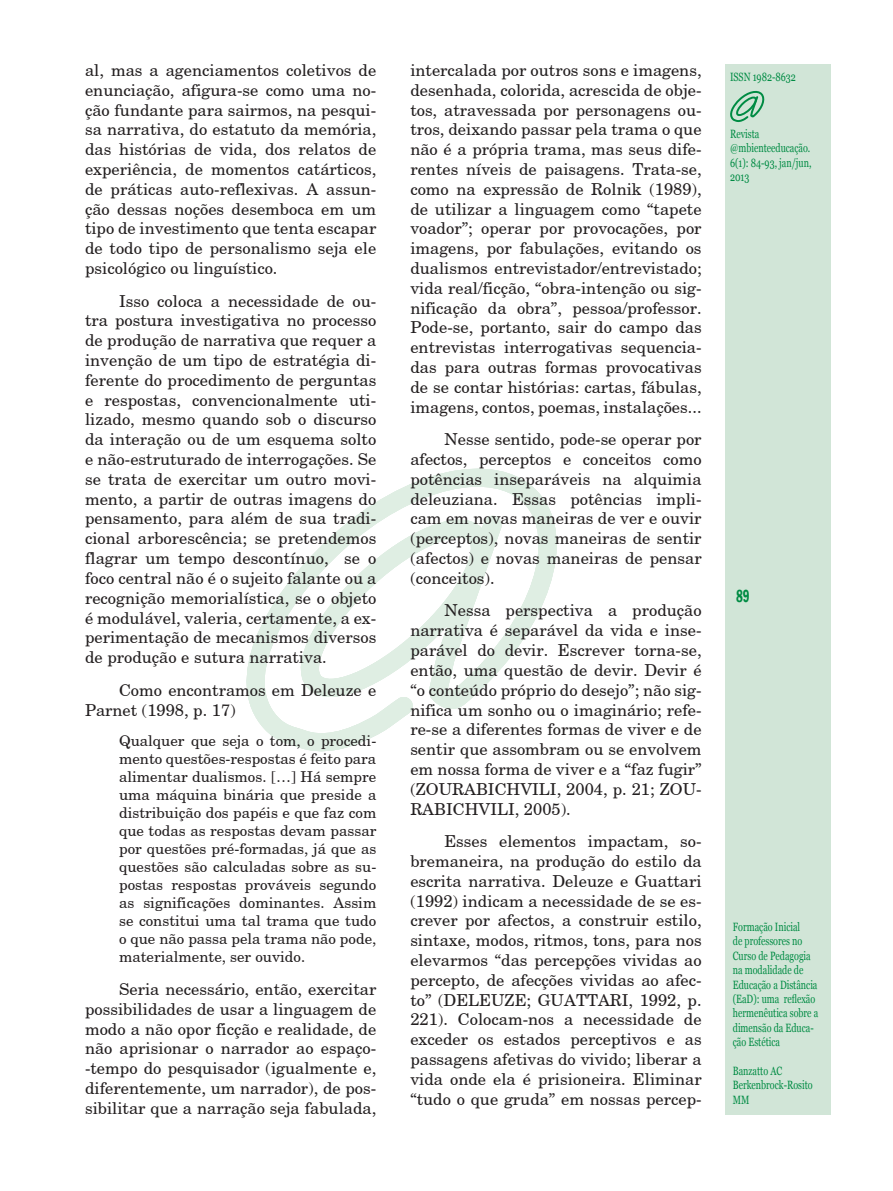
<style>
.page{position:relative;width:893px;height:1191px;background:#fff}
.page>*{position:absolute;margin:0;border:0;box-sizing:border-box;transform-origin:0 0}
.t1{font:600 condensed 18px "Franklin Gothic";color:#008b43;scale:.75 1}
.texto_miolo_01{font:16.5px/19.8px "New Century Schoolbook";color:#231f20;text-align:justify}
.recuo_de_texto_miolo{font:15px/18px "New Century Schoolbook";color:#231f20;text-align:justify}
.t2{font:12px/14.4px "Georgia";color:#008b43;scale:.75 1}
</style>
<div class="page">
<div style="left:725px;top:64px;width:105px;height:1050px;background:#d1e5d7"></div>
<svg style="left:246px;top:468px;width:311px;height:284px"></svg>
<svg style="left:730px;top:91px;width:35px;height:31px"></svg>
<p class="texto_miolo_01" style="left:85px;top:60px;width:293px">al, mas a agenciamentos coletivos de enunciação, afigura-se como uma no&shy;ção fundante para sairmos, na pesqui&shy;sa narrativa, do estatuto da memória, das histórias de vida, dos relatos de experiência, de momentos catárticos, de práticas auto-reflexivas. A assun&shy;ção dessas noções desemboca em um tipo de investimento que tenta escapar de todo tipo de personalismo seja ele psicológico ou linguístico.</p>
<p class="texto_miolo_01" style="left:85px;top:290px;width:293px;text-indent:34px">Isso coloca a necessidade de ou&shy;tra postura investigativa no processo de produção de narrativa que requer a invenção de um tipo de estratégia di&shy;ferente do procedimento de perguntas e respostas, convencionalmente uti&shy;lizado, mesmo quando sob o discurso da interação ou de um esquema solto e não-estruturado de interrogações. Se se trata de exercitar um outro movi&shy;mento, a partir de outras imagens do pensamento, para além de sua tradi&shy;cional arborescência; se pretendemos flagrar um tempo descontínuo, se o foco central não é o sujeito falante ou a recognição memorialística, se o objeto é modulável, valeria, certamente, a ex&shy;perimentação de mecanismos diversos de produção e sutura narrativa.</p>
<p class="texto_miolo_01" style="left:85px;top:679px;width:293px;text-indent:34px">Como encontramos em Deleuze e<br>Parnet (1998, p. 17)</p>
<p class="recuo_de_texto_miolo" style="left:119px;top:731px;width:259px">Qualquer que seja o tom, o procedi&shy;mento questões-respostas é feito para alimentar dualismos. […] Há sempre uma máquina binária que preside a distribuição dos papéis e que faz com que todas as respostas devam passar por questões pré-formadas, já que as questões são calculadas sobre as su&shy;postas respostas prováveis segundo as significações dominantes. Assim se constitui uma tal trama que tudo o que não passa pela trama não pode, materialmente, ser ouvido.</p>
<p class="texto_miolo_01" style="left:85px;top:978px;width:293px;text-indent:34px">Seria necessário, então, exercitar possibilidades de usar a linguagem de modo a não opor ficção e realidade, de não aprisionar o narrador ao espaço--tempo do pesquisador (igualmente e, diferentemente, um narrador), de pos&shy;sibilitar que a narração seja fabulada,</p>
<p class="texto_miolo_01" style="left:410px;top:60px;width:293px">intercalada por outros sons e imagens, desenhada, colorida, acrescida de obje&shy;tos, atravessada por personagens ou&shy;tros, deixando passar pela trama o que não é a própria trama, mas seus dife&shy;rentes níveis de paisagens. Trata-se, como na expressão de Rolnik (1989), de utilizar a linguagem como “tapete voador”; operar por provocações, por imagens, por fabulações, evitando os dualismos entrevistador/entrevistado; vida real/ficção, “obra-intenção ou sig&shy;nificação da obra”, pessoa/professor.<br>Pode-se, portanto, sair do campo das entrevistas interrogativas sequencia&shy;das para outras formas provocativas de se contar histórias: cartas, fábulas, imagens, contos, poemas, instalações...</p>
<p class="texto_miolo_01" style="left:410px;top:429px;width:293px;text-indent:34px">Nesse sentido, pode-se operar por afectos, perceptos e conceitos como potências inseparáveis na alquimia deleuziana. Essas potências impli&shy;cam em novas maneiras de ver e ouvir (perceptos), novas maneiras de sentir (afectos) e novas maneiras de pensar (conceitos).</p>
<p class="texto_miolo_01" style="left:410px;top:600px;width:293px;text-indent:34px">Nessa perspectiva a produção narrativa é separável da vida e inse&shy;parável do devir. Escrever torna-se, então, uma questão de devir. Devir é “o conteúdo próprio do desejo”; não sig&shy;nifica um sonho ou o imaginário; refe&shy;re-se a diferentes formas de viver e de sentir que assombram ou se envolvem em nossa forma de viver e a “faz fugir” (ZOURABICHVILI, 2004, p. 21; ZOU-RABICHVILI, 2005).</p>
<p class="texto_miolo_01" style="left:410px;top:831px;width:293px;text-indent:34px">Esses elementos impactam, so&shy;bremaneira, na produção do estilo da escrita narrativa. Deleuze e Guattari (1992) indicam a necessidade de se es&shy;crever por afectos, a construir estilo, sintaxe, modos, ritmos, tons, para nos elevarmos “das percepções vividas ao percepto, de afecções vividas ao afec&shy;to” (DELEUZE; GUATTARI, 1992, p.<br>221). Colocam-nos a necessidade de exceder os estados perceptivos e as passagens afetivas do vivido; liberar a vida onde ela é prisioneira. Eliminar “tudo o que gruda” em nossas percep-</p>
<p class="t2" style="left:730px;top:69px;width:89px">ISSN 1982-8632</p>
<p class="t2" style="left:730px;top:127px;width:110px">Revista @mbienteeducação.<br>6(1): 84-93, jan/jun,<br>2013</p>
<p class="t1" style="left:736px;top:583px;width:20px">89</p>
<p class="t2" style="left:733px;top:920px;width:115px">Formação Inicial<br>de professores no<br>Curso de Pedagogia na modalidade de<br>Educação a Distância (EaD): uma reflexão hermenêutica sobre a dimensão da Educa&shy;ção Estética</p>
<p class="t2" style="left:733px;top:1064px;width:108px">Banzatto AC<br>Berkenbrock-Rosito<br>MM</p>
</div>
